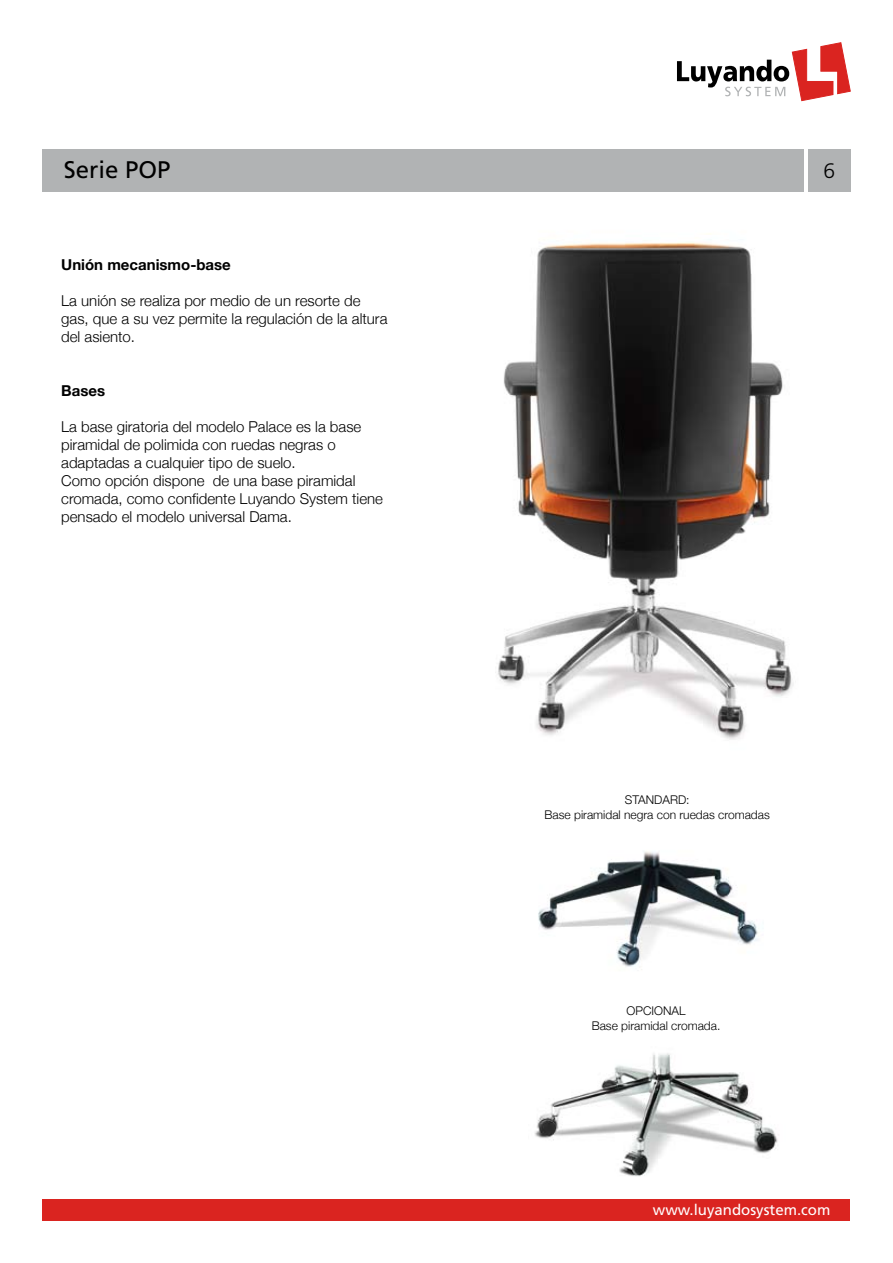
<style>
.page{position:relative;width:893px;height:1263px;background:#fff}
.page>*{position:absolute;margin:0;border:0;box-sizing:border-box;transform-origin:0 0}
.t1{font:24px "Frutiger";color:#000}
.t2{font:300 21px "Frutiger";color:#000}
.t3{font:300 15px/18px "Helvetica Neue";color:#000}
.t4{font:700 15px "Helvetica Neue";color:#000}
.t5{font:15px "Frutiger";color:#fff}
.t6{font:300 12px/14.4px "Helvetica Neue";color:#000;text-align:center}
</style>
<div class="page">
<div style="left:43px;top:1199px;width:807px;height:21px;background:#da2420"></div>
<svg style="left:677px;top:42px;width:174px;height:59px"></svg>
<div style="left:43px;top:149px;width:761px;height:42px;background:#b1b3b4"></div>
<div style="left:808px;top:149px;width:42px;height:42px;background:#b1b3b4"></div>
<img style="left:538px;top:851px;width:220px;height:119px">
<img style="left:498px;top:233px;width:296px;height:507px">
<img style="left:534px;top:1053px;width:244px;height:124px">
<h1 class="t1" style="left:64px;top:155px;width:108px">Serie POP</h1>
<p class="t4" style="left:61px;top:255px;width:171px">Unión mecanismo-base</p>
<p class="t3" style="left:61px;top:291px;width:328px">La unión se realiza por medio de un resorte de gas, que a su vez permite la regulación de la altura del asiento.</p>
<p class="t4" style="left:61px;top:381px;width:45px">Bases</p>
<p class="t3" style="left:61px;top:417px;width:323px">La base giratoria del modelo Palace es la base piramidal de polimida con ruedas negras o adaptadas a cualquier tipo de suelo.<br>Como opción dispone de una base piramidal cromada, como confidente Luyando System tiene pensado el modelo universal Dama.</p>
<h2 class="t2" style="left:823px;top:159px;width:13px">6</h2>
<p class="t6" style="left:545px;top:793px;width:227px">STANDARD:<br>Base piramidal negra con ruedas cromadas</p>
<p class="t6" style="left:592px;top:1003px;width:130px">OPCIONAL<br>Base piramidal cromada.</p>
<p class="t5" style="left:653px;top:1201px;width:179px">www.luyandosystem.com</p>
</div>
